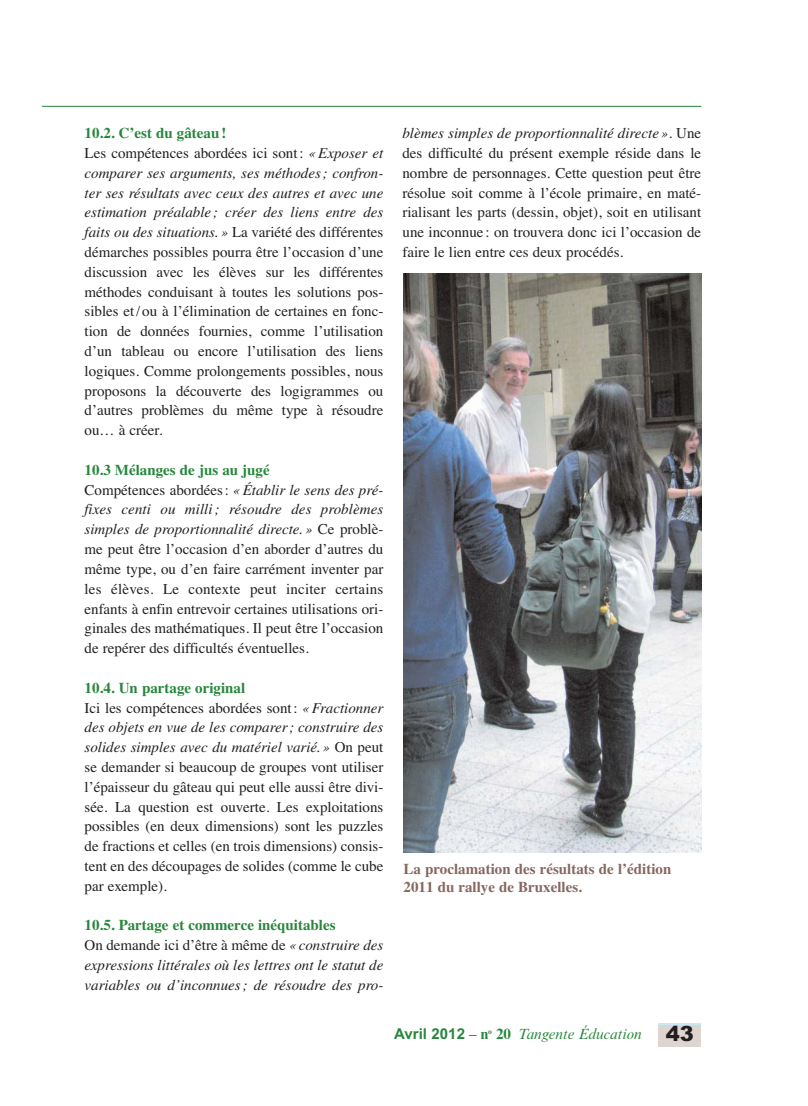
<style>
.page{position:relative;width:808px;height:1106px;background:#fff}
.page>*{position:absolute;margin:0;border:0;box-sizing:border-box;transform-origin:0 0}
.t1{font:15px/19.8px "Times";color:#231f20;text-align:justify}
.t2{font:italic 15px/19.8px "Times LT Std";color:#231f20;text-align:justify}
.t3{font:700 15px/19.8px "Times";color:#27873c}
.t4{font:700 15px/18px "Times";color:#86685f}
.t5{font:italic 15px "Times New Roman MT Std";color:#27873c}
.s1{font-weight:700;color:#27873c}
.s2{font-family:"Times LT Std";font-style:italic}
.s3{font-family:"Times";font-style:normal}
.s4{font-weight:400;color:#231f20}
.s5{font-family:"Times LT Std";font-weight:400;font-style:italic;color:#231f20}
.s6{font-family:"Arial Bold MS";font-style:normal}
.s7{font-weight:700;font-style:normal}
.s8{font-family:"Arial";font-weight:900;font-style:normal;font-size:21px;color:#231f20}
</style>
<div class="page">
<hr style="left:42px;top:106px;width:659px;height:1px;background:#27873c">
<div style="left:659px;top:1023px;width:42px;height:21px;background:#c7eafb"></div>
<div style="left:659px;top:1025px;width:42px;height:21px;background:#ded5d1"></div>
<img style="left:404px;top:274px;width:297px;height:579px">
<p class="t1" style="left:85px;top:125px;width:300px"><span class="s1">10.2. C’est du gâteau!<br></span>Les compétences abordées ici sont : <span class="s2">« Exposer et</span></p>
<p class="t2" style="left:85px;top:164px;width:300px">comparer ses arguments, ses méthodes ; confron&shy;ter ses résultats avec ceux des autres et avec une estimation préalable ; créer des liens entre des</p>
<p class="t1" style="left:85px;top:224px;width:300px"><span class="s2">faits ou des situations. »</span> La variété des différentes démarches possibles pourra être l’occasion d’une discussion avec les élèves sur les différentes méthodes conduisant à toutes les solutions pos&shy;sibles et / ou à l’élimination de certaines en fonc&shy;tion de données fournies, comme l’utilisation d’un tableau ou encore l’utilisation des liens logiques. Comme prolongements possibles, nous proposons la découverte des logigrammes ou d’autres problèmes du même type à résoudre ou… à créer.</p>
<p class="t3" style="left:85px;top:461px;width:187px">10.3 Mélanges de jus au jugé</p>
<p class="t2" style="left:85px;top:481px;width:300px"><span class="s3">Compétences abordées :</span> « Établir le sens des pré&shy;fixes centi ou milli ; résoudre des problèmes simples de proportionnalité directe. » <span class="s3">Ce problè-</span></p>
<p class="t1" style="left:85px;top:540px;width:300px">me peut être l’occasion d’en aborder d’autres du même type, ou d’en faire carrément inventer par les élèves. Le contexte peut inciter certains enfants à enfin entrevoir certaines utilisations ori&shy;ginales des mathématiques. Il peut être l’occasion de repérer des difficultés éventuelles.</p>
<p class="t1" style="left:85px;top:679px;width:300px"><span class="s1">10.4. Un partage original<br></span>Ici les compétences abordées sont : <span class="s2">« Fractionner</span></p>
<p class="t2" style="left:85px;top:718px;width:300px">des objets en vue de les comparer ; construire des solides simples avec du matériel varié. » <span class="s3">On peut</span></p>
<p class="t1" style="left:85px;top:758px;width:300px">se demander si beaucoup de groupes vont utiliser l’épaisseur du gâteau qui peut elle aussi être divi&shy;sée. La question est ouverte. Les exploitations possibles (en deux dimensions) sont les puzzles de fractions et celles (en trois dimensions) consis&shy;tent en des découpages de solides (comme le cube par exemple).</p>
<p class="t3" style="left:85px;top:916px;width:300px">10.5. Partage et commerce inéquitables<br><span class="s4">On demande ici d’être à même de</span> <span class="s5">« construire des</span></p>
<p class="t2" style="left:85px;top:956px;width:300px">expressions littérales où les lettres ont le statut de variables ou d’inconnues ; de résoudre des pro-</p>
<p class="t2" style="left:402px;top:124px;width:300px">blèmes simples de proportionnalité directe »<span class="s3">. Une</span></p>
<p class="t1" style="left:402px;top:144px;width:300px">des difficulté du présent exemple réside dans le nombre de personnages. Cette question peut être résolue soit comme à l’école primaire, en maté&shy;rialisant les parts (dessin, objet), soit en utilisant une inconnue: on trouvera donc ici l’occasion de faire le lien entre ces deux procédés.</p>
<p class="t4" style="left:404px;top:861px;width:269px">La proclamation des résultats de l’édition<br>2011 du rallye de Bruxelles.</p>
<p class="t5" style="left:394px;top:1028px;width:301px"><span class="s6">Avril 2012</span> <span class="s7">– n</span><sup>o</sup> <span class="s7">20</span> Tangente Éducation <span class="s8">43</span></p>
</div>
